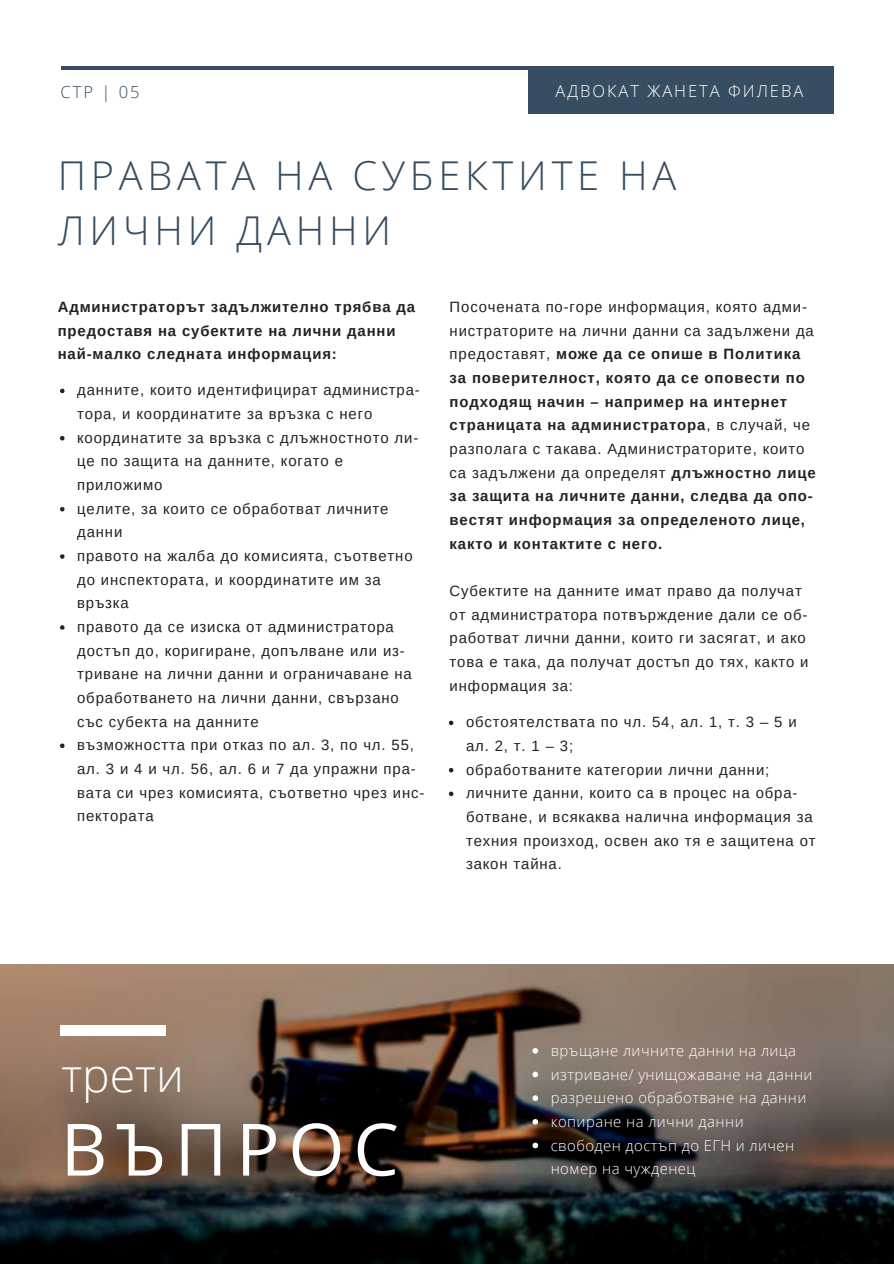
<style>
.page{position:relative;width:894px;height:1264px;background:#fff}
.page>*{position:absolute;margin:0;border:0;box-sizing:border-box;transform-origin:0 0}
.t1{font:72.3px "Open Sans";letter-spacing:.12em;color:#fff}
.t2{font:300 46.35px "Open Sans";color:#fff}
.t3{font:300 39.75px/55.2px "Open Sans";letter-spacing:.12em;color:#364d62}
.t4{font:300 16.5px "Open Sans";letter-spacing:.12em;color:#fff}
.t5{font:300 16.5px "Open Sans";color:#364d62}
.t6{font:14.85px/23.7px "Arimo";letter-spacing:.06em;color:#222}
.t7{font:700 14.85px/23.7px "Arimo";letter-spacing:.06em;color:#222}
.t8{font:300 14.85px/23.7px "Open Sans";letter-spacing:.03em;color:#fff}
.s1{font-weight:400}
</style>
<div class="page">
<hr style="left:61px;top:66px;width:771px;height:4px;background:#364d62">
<div style="left:528px;top:66px;width:305px;height:48px;background:#364d62"></div>
<img style="left:0;top:964px;width:893px;height:299px">
<div style="left:60px;top:1025px;width:105px;height:10px;background:#fff"></div>
<svg style="left:532px;top:1047px;width:6px;height:6px"></svg>
<svg style="left:532px;top:1071px;width:6px;height:6px"></svg>
<svg style="left:532px;top:1095px;width:6px;height:5px"></svg>
<svg style="left:532px;top:1118px;width:6px;height:6px"></svg>
<svg style="left:532px;top:1142px;width:6px;height:6px"></svg>
<svg style="left:60px;top:388px;width:4px;height:5px"></svg>
<svg style="left:60px;top:436px;width:4px;height:4px"></svg>
<svg style="left:60px;top:507px;width:4px;height:4px"></svg>
<svg style="left:60px;top:554px;width:4px;height:5px"></svg>
<svg style="left:60px;top:625px;width:4px;height:4px"></svg>
<svg style="left:60px;top:743px;width:4px;height:5px"></svg>
<svg style="left:449px;top:720px;width:4px;height:5px"></svg>
<svg style="left:449px;top:768px;width:4px;height:4px"></svg>
<svg style="left:449px;top:791px;width:4px;height:5px"></svg>
<p class="t5" style="left:61px;top:80px;width:80px">СТР | 05</p>
<p class="t4" style="left:555px;top:79px;width:249px">АДВОКАТ ЖАНЕТА ФИЛЕВА</p>
<h3 class="t3" style="left:58px;top:147px;width:620px">ПРАВАТА НА СУБЕКТИТЕ НА<br>ЛИЧНИ ДАННИ</h3>
<p class="t7" style="left:58px;top:295px;width:359px">Администраторът задължително трябва да предоставя на субектите на лични данни най-малко следната информация:</p>
<p class="t6" style="left:77px;top:378px;width:349px">данните, които идентифицират администра&shy;тора, и координатите за връзка с него координатите за връзка с длъжностното ли&shy;це по защита на данните, когато е приложимо<br>целите, за които се обработват личните данни<br>правото на жалба до комисията, съответно до инспектората, и координатите им за връзка<br>правото да се изиска от администратора достъп до, коригиране, допълване или из&shy;триване на лични данни и ограничаване на обработването на лични данни, свързано със субекта на данните<br>възможността при отказ по ал. 3, по чл. 55, ал. 3 и 4 и чл. 56, ал. 6 и 7 да упражни пра&shy;вата си чрез комисията, съответно чрез инс&shy;пектората</p>
<p class="t7" style="left:449px;top:295px;width:367px"><span class="s1">Пoсочената по-горе информация, която адми&shy;нистраторите на лични данни са задължени да предоставят,</span> може да се опише в Политика за поверителност, която да се оповести по подходящ начин – например на интернет страницата на администратора<span class="s1">, в случай, че разполага с такава. Администраторите, които са задължени да определят</span> длъжностно лице за защита на личните данни, следва да опо&shy;вестят информация за определеното лице, както и контактите с него.</p>
<p class="t6" style="left:449px;top:579px;width:360px">Субeктите на данните имат право да получат от администратора потвърждение дали се об&shy;работват лични данни, които ги засягат, и ако това е така, да получат достъп до тях, както и информация за:</p>
<p class="t6" style="left:466px;top:710px;width:351px">обстоятелствата по чл. 54, ал. 1, т. 3 – 5 и ал. 2, т. 1 – 3;<br>обработваните категории лични данни; личните данни, които са в процес на обра&shy;ботване, и всякаква налична информация за техния произход, освен ако тя е защитена от закон тайна.</p>
<h2 class="t2" style="left:62px;top:1042px;width:124px">трети</h2>
<h1 class="t1" style="left:61px;top:1098px;width:339px">ВЪПРОС</h1>
<p class="t8" style="left:550px;top:1038px;width:263px">връщане личните данни на лица изтриване/ унищожаване на данни разрешено обработване на данни копиране на лични данни свободен достъп до ЕГН и личен номер на чужденец</p>
</div>
